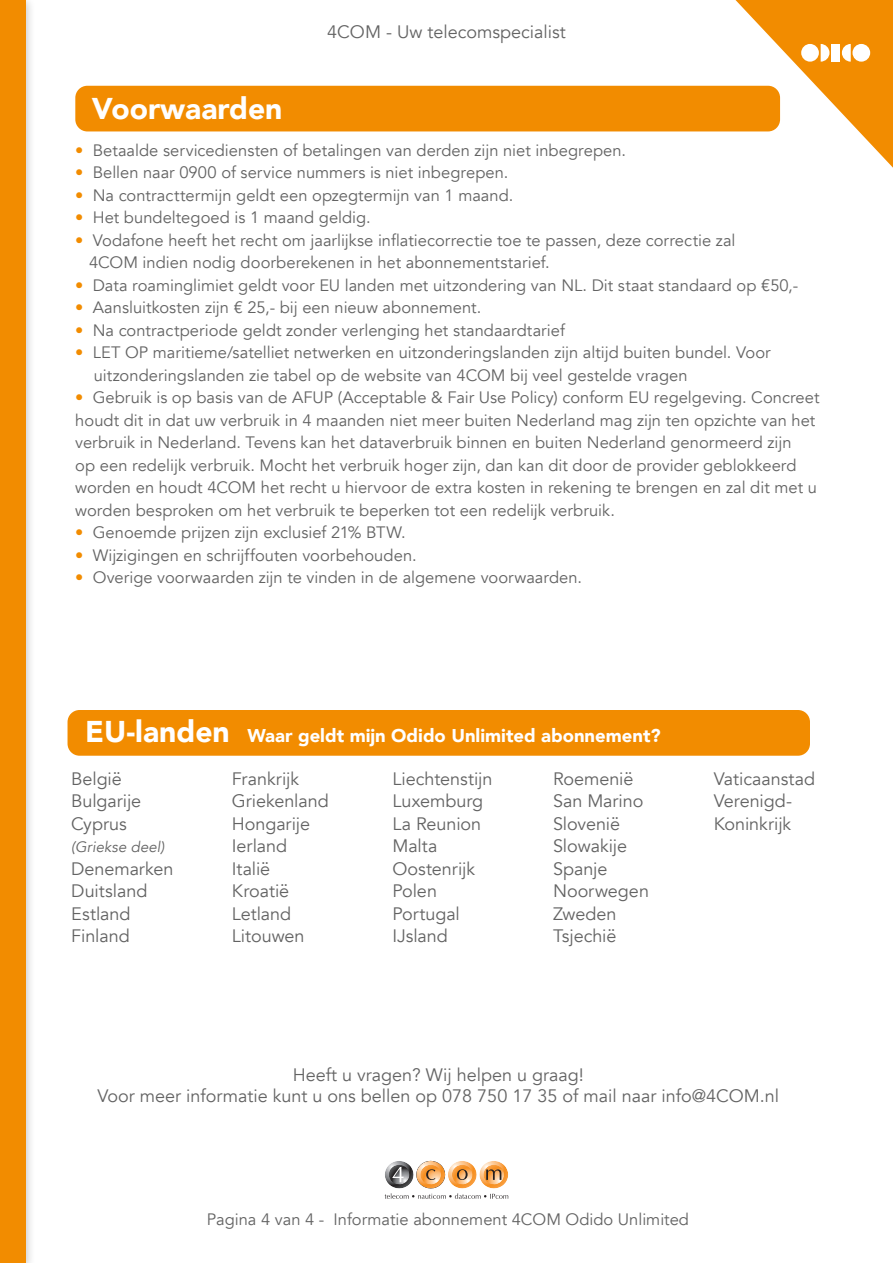
<style>
.page{position:relative;width:893px;height:1263px;background:#fff}
.page>*{position:absolute;margin:0;border:0;box-sizing:border-box;transform-origin:0 0}
.t1{font:900 30px "Avenir";color:#fff}
.t2{font:900 18.45px "Avenir";color:#fff}
.t3{font:18px/22.5px "Avenir";color:#636363}
.t4{font:16.5px/22.5px "Avenir";color:#636363}
.t5{font:italic 15px "Avenir";letter-spacing:.01em;color:#636363}
.s1{color:#f28c00}
.s2{font-size:30px}
</style>
<div class="page">
<div style="left:68px;top:710px;width:742px;height:46px;background:#f28c00;border-radius:12px"></div>
<div style="left:75px;top:86px;width:705px;height:45px;background:#f28c00;border-radius:12px"></div>
<div style="left:0;top:0;width:36px;height:1263px;background:#000;opacity:.2"></div>
<div style="left:0;top:0;width:25px;height:1263px;background:#f28c00"></div>
<svg style="left:384px;top:1161px;width:125px;height:38px"></svg>
<svg style="left:735px;top:0;width:158px;height:168px"></svg>
<div style="left:831px;top:44px;width:9px;height:18px;background:#fff"></div>
<h1 class="t1" style="left:92px;top:96px;width:192px">Voorwaarden</h1>
<p class="t3" style="left:327px;top:22px;width:240px">4COM - Uw telecomspecialist</p>
<p class="t4" style="left:75px;top:140px;width:552px"><span class="s1">•</span> Betaalde servicediensten of betalingen van derden zijn niet inbegrepen.</p>
<p class="t4" style="left:75px;top:163px;width:435px"><span class="s1">•</span> Bellen naar 0900 of service nummers is niet inbegrepen.</p>
<p class="t4" style="left:75px;top:185px;width:439px"><span class="s1">•</span> Na contracttermijn geldt een opzegtermijn van 1 maand.</p>
<p class="t4" style="left:75px;top:208px;width:297px"><span class="s1">•</span> Het bundeltegoed is 1 maand geldig.</p>
<p class="t4" style="left:89px;top:229px;width:648px;text-indent:-14px"><span class="s1">•</span> Vodafone heeft het recht om jaarlijkse inflatiecorrectie toe te passen, deze correctie zal<br>4COM indien nodig doorberekenen in het abonnementstarief.</p>
<p class="t4" style="left:75px;top:275px;width:724px"><span class="s1">•</span> Data roaminglimiet geldt voor EU landen met uitzondering van NL. Dit staat standaard op €50,-</p>
<p class="t4" style="left:75px;top:298px;width:408px"><span class="s1">•</span> Aansluitkosten zijn € 25,- bij een nieuw abonnement.</p>
<p class="t4" style="left:75px;top:320px;width:491px"><span class="s1">•</span> Na contractperiode geldt zonder verlenging het standaardtarief</p>
<p class="t4" style="left:94px;top:343px;width:678px;text-indent:-18px"><span class="s1">•</span> LET OP maritieme/satelliet netwerken en uitzonderingslanden zijn altijd buiten bundel. Voor uitzonderingslanden zie tabel op de website van 4COM bij veel gestelde vragen</p>
<p class="t4" style="left:75px;top:388px;width:746px"><span class="s1">•</span> Gebruik is op basis van de AFUP (Acceptable &amp; Fair Use Policy) conform EU regelgeving. Concreet houdt dit in dat uw verbruik in 4 maanden niet meer buiten Nederland mag zijn ten opzichte van het verbruik in Nederland. Tevens kan het dataverbruik binnen en buiten Nederland genormeerd zijn<br>op een redelijk verbruik. Mocht het verbruik hoger zijn, dan kan dit door de provider geblokkeerd worden en houdt 4COM het recht u hiervoor de extra kosten in rekening te brengen en zal dit met u worden besproken om het verbruik te beperken tot een redelijk verbruik.</p>
<p class="t4" style="left:75px;top:523px;width:332px"><span class="s1">•</span> Genoemde prijzen zijn exclusief 21% BTW.</p>
<p class="t4" style="left:75px;top:545px;width:343px"><span class="s1">•</span> Wijzigingen en schrijffouten voorbehouden.</p>
<p class="t4" style="left:75px;top:568px;width:508px"><span class="s1">•</span> Overige voorwaarden zijn te vinden in de algemene voorwaarden.</p>
<p class="t2" style="left:85px;top:720px;width:577px"><span class="s2">EU-landen</span> Waar geldt mijn Odido Unlimited abonnement?</p>
<p class="t3" style="left:71px;top:769px;width:72px">België<br>Bulgarije<br>Cyprus</p>
<p class="t5" style="left:71px;top:841px;width:95px">(Griekse deel)</p>
<p class="t3" style="left:71px;top:859px;width:104px">Denemarken<br>Duitsland<br>Estland<br>Finland</p>
<p class="t3" style="left:232px;top:769px;width:98px">Frankrijk<br>Griekenland<br>Hongarije<br>Ierland<br>Italië<br>Kroatië<br>Letland<br>Litouwen</p>
<p class="t3" style="left:392px;top:769px;width:101px">Liechtenstijn<br>Luxemburg<br>La Reunion<br>Malta<br>Oostenrijk<br>Polen<br>Portugal<br>IJsland</p>
<p class="t3" style="left:553px;top:769px;width:97px">Roemenië<br>San Marino<br>Slovenië<br>Slowakije<br>Spanje<br>Noorwegen<br>Zweden<br>Tsjechië</p>
<p class="t3" style="left:714px;top:769px;width:103px">Vaticaanstad<br>Verenigd-<br>Koninkrijk</p>
<p class="t3" style="left:98px;top:1065px;width:683px;line-height:21.6px;text-align:center">Heeft u vragen? Wij helpen u graag!<br>Voor meer informatie kunt u ons bellen op 078 750 17 35 of mail naar info@4COM.nl</p>
<p class="t4" style="left:207px;top:1210px;width:484px">Pagina 4 van 4 - Informatie abonnement 4COM Odido Unlimited</p>
</div>
